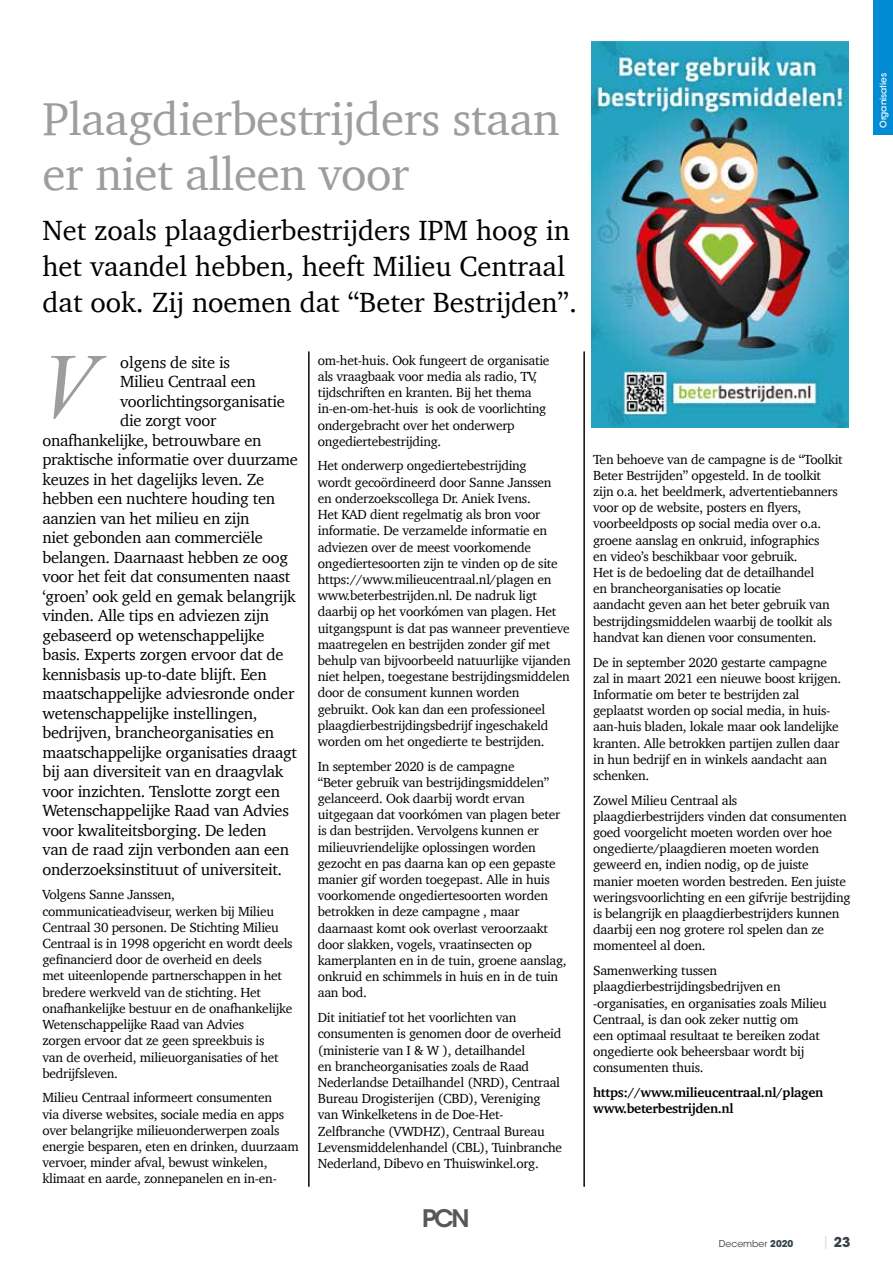
<style>
.page{position:relative;width:893px;height:1263px;background:#fff}
.page>*{position:absolute;margin:0;border:0;box-sizing:border-box;transform-origin:0 0}
.t1{font:italic 93px "Times New Roman";color:#9d9d9c}
.t2{font:47.1px/55.1px "Charter";letter-spacing:-.01em;color:#9d9d9c}
.t3{font:28.5px/36px "Charter";color:#000}
.t4{font:600 24px "ITC Avant Garde Std";color:#575756}
.t5{font:16.5px "Charter";letter-spacing:-.02em;color:#000}
.t6{font:13.5px/16.2px "Charter";letter-spacing:-.02em;color:#000}
.t7{font:700 13.5px/16.2px "Charter";letter-spacing:-.02em;color:#000}
.t8{font:700 13.5px "ITC Avant Garde Std";color:#364248}
.t9{font:9.3px "ITC Avant Garde Std";color:#364248}
.t10{font:500 9px "ITC Avant Garde Std";letter-spacing:-.01em;color:#fff}
.s1{font-weight:700}
.s2{font-weight:400;color:#d1dce3}
</style>
<div class="page">
<hr style="left:309px;top:351px;width:1px;height:836px;background:#000">
<hr style="left:584px;top:351px;width:1px;height:836px;background:#000">
<img style="left:591px;top:42px;width:257px;height:385px">
<div style="left:873px;top:0;width:20px;height:134px;background:#008bd2"></div>
<h2 class="t2" style="left:43px;top:91px;width:519px">Plaagdierbestrijders staan er niet alleen voor</h2>
<h3 class="t3" style="left:43px;top:212px;width:536px">Net zoals plaagdierbestrijders IPM hoog in het vaandel hebben, heeft Milieu Centraal dat ook. Zij noemen dat “Beter Bestrijden”.</h3>
<h1 class="t1" style="left:39px;top:322px;width:58px">V</h1>
<p class="t6" style="left:318px;top:352px;width:233px">om-het-huis. Ook fungeert de organisatie als vraagbaak voor media als radio, TV, tijdschriften en kranten. Bij het thema in-en-om-het-huis is ook de voorlichting ondergebracht over het onderwerp ongediertebestrijding.</p>
<p class="t6" style="left:318px;top:458px;width:254px">Het onderwerp ongediertebestrijding<br>wordt gecoördineerd door Sanne Janssen<br>en onderzoekscollega Dr. Aniek Ivens.<br>Het KAD dient regelmatig als bron voor informatie. De verzamelde informatie en adviezen over de meest voorkomende ongediertesoorten zijn te vinden op de site https://www.milieucentraal.nl/plagen en www.beterbestrijden.nl. De nadruk ligt daarbij op het voorkómen van plagen. Het uitgangspunt is dat pas wanneer preventieve maatregelen en bestrijden zonder gif met behulp van bijvoorbeeld natuurlijke vijanden niet helpen, toegestane bestrijdingsmiddelen door de consument kunnen worden gebruikt. Ook kan dan een professioneel plaagdierbestrijdingsbedrijf ingeschakeld worden om het ongedierte te bestrijden.</p>
<p class="t6" style="left:318px;top:758px;width:250px">In september 2020 is de campagne<br>“Beter gebruik van bestrijdingsmiddelen” gelanceerd. Ook daarbij wordt ervan uitgegaan dat voorkómen van plagen beter is dan bestrijden. Vervolgens kunnen er milieuvriendelijke oplossingen worden gezocht en pas daarna kan op een gepaste manier gif worden toegepast. Alle in huis voorkomende ongediertesoorten worden betrokken in deze campagne , maar daarnaast komt ook overlast veroorzaakt door slakken, vogels, vraatinsecten op kamerplanten en in de tuin, groene aanslag, onkruid en schimmels in huis en in de tuin aan bod.</p>
<p class="t6" style="left:318px;top:1009px;width:246px">Dit initiatief tot het voorlichten van consumenten is genomen door de overheid (ministerie van I &amp; W ), detailhandel<br>en brancheorganisaties zoals de Raad Nederlandse Detailhandel (NRD), Centraal Bureau Drogisterijen (CBD), Vereniging van Winkelketens in de Doe-Het-Zelfbranche (VWDHZ), Centraal Bureau Levensmiddelenhandel (CBL), Tuinbranche Nederland, Dibevo en Thuiswinkel.org.</p>
<p class="t5" style="left:120px;top:348px;width:111px">olgens de site is</p>
<p class="t5" style="left:120px;top:367px;width:137px">Milieu Centraal een</p>
<p class="t5" style="left:120px;top:387px;width:166px">voorlichtingsorganisatie</p>
<p class="t5" style="left:120px;top:406px;width:98px">die zorgt voor</p>
<p class="t5" style="left:43px;top:426px;width:221px">onafhankelijke, betrouwbare en</p>
<p class="t5" style="left:43px;top:445px;width:257px">praktische informatie over duurzame</p>
<p class="t5" style="left:43px;top:465px;width:223px">keuzes in het dagelijks leven. Ze</p>
<p class="t5" style="left:43px;top:484px;width:234px">hebben een nuchtere houding ten</p>
<p class="t5" style="left:43px;top:504px;width:208px">aanzien van het milieu en zijn</p>
<p class="t5" style="left:43px;top:523px;width:222px">niet gebonden aan commerciële</p>
<p class="t5" style="left:43px;top:543px;width:247px">belangen. Daarnaast hebben ze oog</p>
<p class="t5" style="left:43px;top:562px;width:249px">voor het feit dat consumenten naast</p>
<p class="t5" style="left:43px;top:582px;width:255px">‘groen’ ook geld en gemak belangrijk</p>
<p class="t5" style="left:43px;top:601px;width:228px">vinden. Alle tips en adviezen zijn</p>
<p class="t5" style="left:43px;top:621px;width:224px">gebaseerd op wetenschappelijke</p>
<p class="t5" style="left:43px;top:640px;width:243px">basis. Experts zorgen ervoor dat de</p>
<p class="t5" style="left:43px;top:660px;width:226px">kennisbasis up-to-date blijft. Een</p>
<p class="t5" style="left:43px;top:679px;width:253px">maatschappelijke adviesronde onder</p>
<p class="t5" style="left:43px;top:699px;width:216px">wetenschappelijke instellingen,</p>
<p class="t5" style="left:43px;top:718px;width:233px">bedrijven, brancheorganisaties en</p>
<p class="t5" style="left:43px;top:738px;width:256px">maatschappelijke organisaties draagt</p>
<p class="t5" style="left:43px;top:757px;width:242px">bij aan diversiteit van en draagvlak</p>
<p class="t5" style="left:43px;top:777px;width:239px">voor inzichten. Tenslotte zorgt een</p>
<p class="t5" style="left:43px;top:796px;width:248px">Wetenschappelijke Raad van Advies</p>
<p class="t5" style="left:43px;top:816px;width:226px">voor kwaliteitsborging. De leden</p>
<p class="t5" style="left:43px;top:835px;width:248px">van de raad zijn verbonden aan een</p>
<p class="t5" style="left:43px;top:855px;width:241px">onderzoeksinstituut of universiteit.</p>
<p class="t6" style="left:43px;top:886px;width:252px">Volgens Sanne Janssen, communicatieadviseur, werken bij Milieu Centraal 30 personen. De Stichting Milieu Centraal is in 1998 opgericht en wordt deels gefinancierd door de overheid en deels<br>met uiteenlopende partnerschappen in het bredere werkveld van de stichting. Het onafhankelijke bestuur en de onafhankelijke Wetenschappelijke Raad van Advies<br>zorgen ervoor dat ze geen spreekbuis is<br>van de overheid, milieuorganisaties of het bedrijfsleven.</p>
<p class="t6" style="left:43px;top:1089px;width:258px">Milieu Centraal informeert consumenten<br>via diverse websites, sociale media en apps over belangrijke milieuonderwerpen zoals energie besparen, eten en drinken, duurzaam vervoer, minder afval, bewust winkelen, klimaat en aarde, zonnepanelen en in-en-</p>
<h3 class="t4" style="left:422px;top:1203px;width:49px">PCN</h3>
<p class="t6" style="left:593px;top:451px;width:251px">Ten behoeve van de campagne is de “Toolkit Beter Bestrijden” opgesteld. In de toolkit zijn o.a. het beeldmerk, advertentiebanners voor op de website, posters en flyers, voorbeeldposts op social media over o.a. groene aanslag en onkruid, infographics<br>en video’s beschikbaar voor gebruik.<br>Het is de bedoeling dat de detailhandel<br>en brancheorganisaties op locatie<br>aandacht geven aan het beter gebruik van bestrijdingsmiddelen waarbij de toolkit als handvat kan dienen voor consumenten.</p>
<p class="t6" style="left:593px;top:654px;width:250px">De in september 2020 gestarte campagne zal in maart 2021 een nieuwe boost krijgen.<br>Informatie om beter te bestrijden zal geplaatst worden op social media, in huis&shy;aan-huis bladen, lokale maar ook landelijke kranten. Alle betrokken partijen zullen daar in hun bedrijf en in winkels aandacht aan schenken.</p>
<p class="t6" style="left:593px;top:792px;width:259px">Zowel Milieu Centraal als plaagdierbestrijders vinden dat consumenten goed voorgelicht moeten worden over hoe ongedierte/plaagdieren moeten worden geweerd en, indien nodig, op de juiste manier moeten worden bestreden. Een juiste weringsvoorlichting en een gifvrije bestrijding is belangrijk en plaagdierbestrijders kunnen daarbij een nog grotere rol spelen dan ze momenteel al doen.</p>
<p class="t6" style="left:593px;top:962px;width:235px">Samenwerking tussen plaagdierbestrijdingsbedrijven en -organisaties, en organisaties zoals Milieu Centraal, is dan ook zeker nuttig om<br>een optimaal resultaat te bereiken zodat ongedierte ook beheersbaar wordt bij consumenten thuis.</p>
<p class="t7" style="left:593px;top:1084px;width:232px">https://www.milieucentraal.nl/plagen www.beterbestrijden.nl</p>
<p class="t9" style="left:719px;top:1238px;width:76px">December <span class="s1">2020</span></p>
<p class="t8" style="left:822px;top:1233px;width:30px"><span class="s2">|</span> 23</p>
<p class="t10" style="left:877px;top:128px;width:57px;rotate:-90deg">Organisaties</p>
</div>
